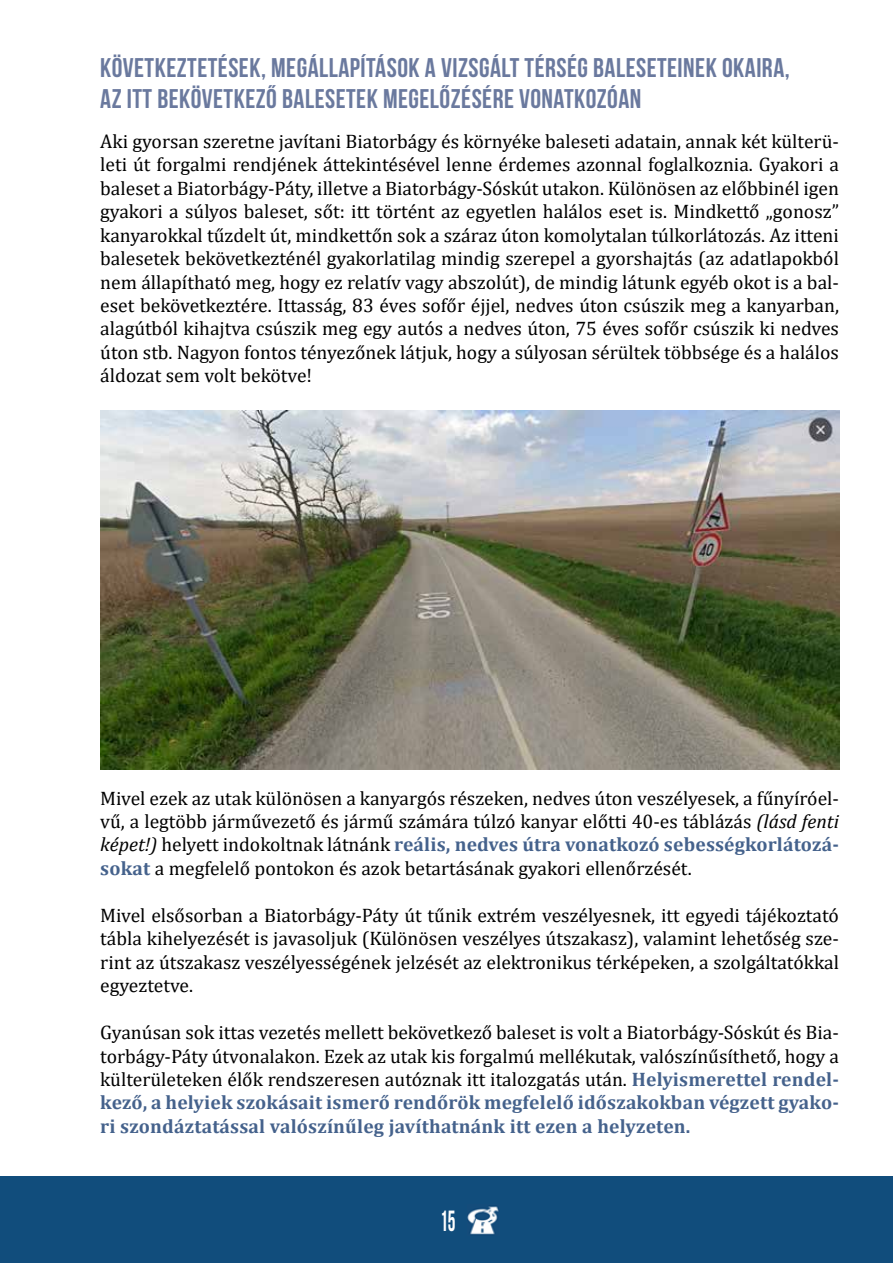
<style>
.page{position:relative;width:893px;height:1263px;background:#fff}
.page>*{position:absolute;margin:0;border:0;box-sizing:border-box;transform-origin:0 0}
.t1{font:700 29.1px "Bebas Neue";color:#fff;scale:.67 1}
.t2{font:700 27px/31px "Bebas Neue";letter-spacing:.02em;color:#6a799e}
.t3{font:19.65px/23.4px "Cambria";color:#000;text-align:justify}
.s1{font-style:italic}
.s2{font-weight:700;color:#45628c}
</style>
<div class="page">
<div style="left:0;top:1176px;width:893px;height:87px;background:#114d7c"></div>
<img style="left:467px;top:1206px;width:32px;height:29px">
<img style="left:100px;top:410px;width:739px;height:359px">
<h2 class="t2" style="left:100px;top:52px;width:691px">KÖVETKEZTETÉSEK, MEGÁLLAPÍTÁSOK A VIZSGÁLT TÉRSÉG BALESETEINEK OKAIRA,<br>AZ ITT BEKÖVETKEZŐ BALESETEK MEGELŐZÉSÉRE VONATKOZÓAN</h2>
<p class="t3" style="left:100px;top:129px;width:740px">Aki gyorsan szeretne javítani Biatorbágy és környéke baleseti adatain, annak két külterü&shy;leti út forgalmi rendjének áttekintésével lenne érdemes azonnal foglalkoznia. Gyakori a baleset a Biatorbágy-Páty, illetve a Biatorbágy-Sóskút utakon. Különösen az előbbinél igen gyakori a súlyos baleset, sőt: itt történt az egyetlen halálos eset is. Mindkettő „gonosz” kanyarokkal tűzdelt út, mindkettőn sok a száraz úton komolytalan túlkorlátozás. Az itteni balesetek bekövetkezténél gyakorlatilag mindig szerepel a gyorshajtás (az adatlapokból nem állapítható meg, hogy ez relatív vagy abszolút), de mindig látunk egyéb okot is a bal&shy;eset bekövetkeztére. Ittasság, 83 éves sofőr éjjel, nedves úton csúszik meg a kanyarban, alagútból kihajtva csúszik meg egy autós a nedves úton, 75 éves sofőr csúszik ki nedves úton stb. Nagyon fontos tényezőnek látjuk, hogy a súlyosan sérültek többsége és a halálos áldozat sem volt bekötve!</p>
<p class="t3" style="left:100px;top:786px;width:740px">Mivel ezek az utak különösen a kanyargós részeken, nedves úton veszélyesek, a fűnyíróel&shy;vű, a legtöbb járművezető és jármű számára túlzó kanyar előtti 40-es táblázás <span class="s1">(lásd fenti képet!)</span> helyett indokoltnak látnánk <span class="s2">reális, nedves útra vonatkozó sebességkorlátozá&shy;sokat</span> a megfelelő pontokon és azok betartásának gyakori ellenőrzését.</p>
<p class="t3" style="left:100px;top:903px;width:740px">Mivel elsősorban a Biatorbágy-Páty út tűnik extrém veszélyesnek, itt egyedi tájékoztató tábla kihelyezését is javasoljuk (Különösen veszélyes útszakasz), valamint lehetőség sze&shy;rint az útszakasz veszélyességének jelzését az elektronikus térképeken, a szolgáltatókkal egyeztetve.</p>
<p class="t3" style="left:100px;top:1020px;width:740px">Gyanúsan sok ittas vezetés mellett bekövetkező baleset is volt a Biatorbágy-Sóskút és Bia&shy;torbágy-Páty útvonalakon. Ezek az utak kis forgalmú mellékutak, valószínűsíthető, hogy a külterületeken élők rendszeresen autóznak itt italozgatás után. <span class="s2">Helyismerettel rendel&shy;kező, a helyiek szokásait ismerő rendőrök megfelelő időszakokban végzett gyako&shy;ri szondáztatással valószínűleg javíthatnánk itt ezen a helyzeten.</span></p>
<h1 class="t1" style="left:440px;top:1205px;width:24px">15</h1>
</div>
